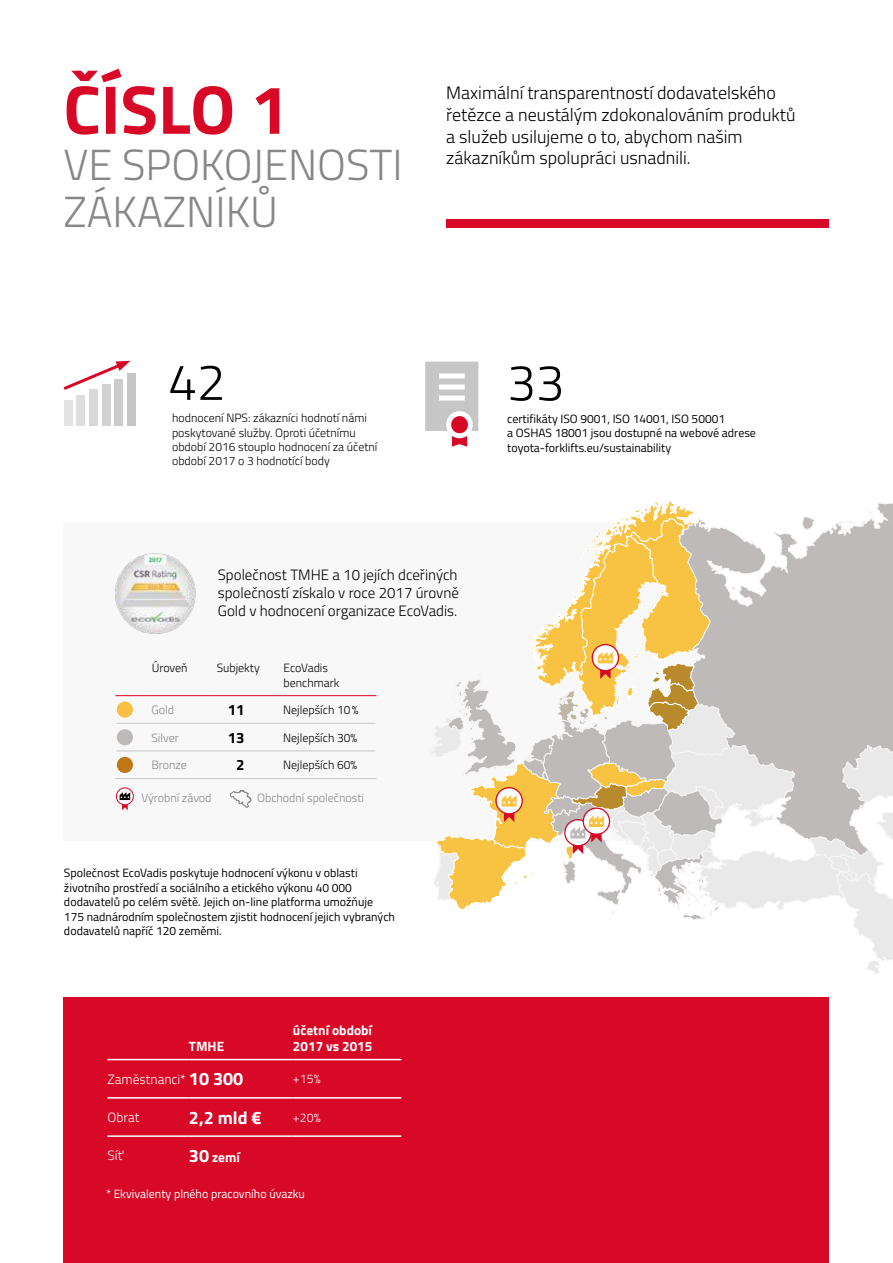
<style>
.page{position:relative;width:893px;height:1263px;background:#fff}
.page>*{position:absolute;margin:0;border:0;box-sizing:border-box;transform-origin:0 0}
.t1{font:700 69px "Titillium";color:#d70926}
.t2{font:300 51px "Titillium";color:#000}
.t3{font:300 43.5px/46.5px "Titillium";color:#878787}
.t4{font:300 18px/21.6px "Titillium";color:#000}
.t5{font:700 18px "Titillium";color:#fff}
.t6{font:300 15px/18px "Titillium";color:#000;text-align:justify}
.t7{font:700 15px "Titillium";color:#000}
.t8{font:700 13.5px/16.2px "Titillium";color:#fff}
.t9{font:300 13.5px "Titillium";color:#fff}
.t10{font:300 12.3px "Titillium";color:#fff}
.t11{font:12px/14.4px "Titillium";color:#000}
.t12{font:300 12px/14.4px "Titillium";color:#000}
.t13{font:300 12px "Titillium";color:#878787}
.t14{font:12px "Titillium";color:#fff}
.s1{font-weight:700;font-size:18px}
.s2{font-size:18px}
</style>
<div class="page">
<svg style="left:115px;top:696px;width:262px;height:115px"></svg>
<img style="left:115px;top:553px;width:81px;height:82px">
<div style="left:63px;top:997px;width:766px;height:266px;background:#d70926"></div>
<svg style="left:425px;top:362px;width:53px;height:85px"></svg>
<svg style="left:430px;top:501px;width:463px;height:473px"></svg>
<div style="left:446px;top:219px;width:383px;height:9px;background:#d70926"></div>
<hr style="left:107px;top:1135px;width:81px;height:2px;background:#fff">
<hr style="left:188px;top:1135px;width:104px;height:2px;background:#fff">
<hr style="left:292px;top:1135px;width:109px;height:2px;background:#fff">
<hr style="left:107px;top:1059px;width:81px;height:1px;background:#fff">
<hr style="left:188px;top:1059px;width:104px;height:1px;background:#fff">
<hr style="left:292px;top:1059px;width:109px;height:1px;background:#fff">
<hr style="left:107px;top:1097px;width:81px;height:1px;background:#fff">
<hr style="left:188px;top:1097px;width:104px;height:1px;background:#fff">
<hr style="left:292px;top:1097px;width:109px;height:1px;background:#fff">
<div style="left:64px;top:400px;width:9px;height:26px;background:#e3e3e3"></div>
<div style="left:76px;top:395px;width:9px;height:31px;background:#dedede"></div>
<div style="left:89px;top:390px;width:9px;height:36px;background:#d8d8d8"></div>
<div style="left:102px;top:384px;width:9px;height:42px;background:#d2d2d2"></div>
<div style="left:114px;top:379px;width:9px;height:47px;background:#ccc"></div>
<div style="left:127px;top:373px;width:9px;height:53px;background:#c6c6c6"></div>
<svg style="left:63px;top:361px;width:67px;height:29px"></svg>
<hr style="left:115px;top:695px;width:36px;height:1px;background:#d70926">
<hr style="left:151px;top:695px;width:65px;height:1px;background:#d70926">
<hr style="left:216px;top:695px;width:67px;height:1px;background:#d70926">
<hr style="left:283px;top:695px;width:94px;height:1px;background:#d70926">
<hr style="left:116px;top:723px;width:35px;height:1px;background:#c6c6c6">
<hr style="left:151px;top:723px;width:65px;height:1px;background:#c6c6c6">
<hr style="left:216px;top:723px;width:67px;height:1px;background:#c6c6c6">
<hr style="left:283px;top:723px;width:92px;height:1px;background:#c6c6c6">
<hr style="left:116px;top:750px;width:35px;height:1px;background:#c6c6c6">
<hr style="left:151px;top:750px;width:65px;height:1px;background:#c6c6c6">
<hr style="left:216px;top:750px;width:67px;height:1px;background:#c6c6c6">
<hr style="left:283px;top:750px;width:92px;height:1px;background:#c6c6c6">
<hr style="left:115px;top:778px;width:36px;height:1px;background:#c6c6c6">
<hr style="left:151px;top:778px;width:65px;height:1px;background:#c6c6c6">
<hr style="left:216px;top:778px;width:67px;height:1px;background:#c6c6c6">
<hr style="left:283px;top:778px;width:94px;height:1px;background:#c6c6c6">
<div style="left:117px;top:701px;width:16px;height:17px;background:#f7c044;border-radius:50%"></div>
<div style="left:117px;top:729px;width:16px;height:16px;background:#bdb9b9;border-radius:50%"></div>
<div style="left:117px;top:757px;width:16px;height:16px;background:#c07716;border-radius:50%"></div>
<svg style="left:116px;top:788px;width:17px;height:17px"></svg>
<div style="left:116px;top:787px;width:18px;height:18px;border:1px solid #d70926;border-radius:50%"></div>
<svg style="left:120px;top:792px;width:10px;height:18px"></svg>
<svg style="left:230px;top:790px;width:22px;height:18px"></svg>
<h1 class="t1" style="left:63px;top:57px;width:227px">ČÍSLO 1</h1>
<h3 class="t3" style="left:63px;top:140px;width:341px">VE SPOKOJENOSTI<br>ZÁKAZNÍKŮ</h3>
<h3 class="t4" style="left:446px;top:81px;width:351px">Maximální transparentností dodavatelského řetězce a neustálým zdokonalováním produktů a služeb usilujeme o to, abychom našim zákazníkům spolupráci usnadnili.</h3>
<h2 class="t2" style="left:168px;top:345px;width:59px">42</h2>
<h2 class="t2" style="left:507px;top:346px;width:59px">33</h2>
<p class="t11" style="left:507px;top:411px;width:250px">certifikáty ISO 9001, ISO 14001, ISO 50001<br>a OSHAS 18001 jsou dostupné na webové adrese toyota-forklifts.eu/sustainability</p>
<p class="t12" style="left:172px;top:410px;width:207px">hodnocení NPS: zákazníci hodnotí námi poskytované služby. Oproti účetnímu období 2016 stouplo hodnocení za účetní období 2017 o 3 hodnotící body</p>
<p class="t6" style="left:218px;top:565px;width:243px">Společnost TMHE a 10 jejích dceřiných společností získalo v roce 2017 úrovně Gold v hodnocení organizace EcoVadis.</p>
<p class="t12" style="left:152px;top:660px;width:37px">Úroveň</p>
<p class="t12" style="left:217px;top:660px;width:45px">Subjekty</p>
<p class="t12" style="left:284px;top:660px;width:58px">EcoVadis benchmark</p>
<p class="t13" style="left:151px;top:701px;width:24px">Gold</p>
<p class="t7" style="left:228px;top:698px;width:18px">11</p>
<p class="t12" style="left:283px;top:702px;width:77px">Nejlepších 10%</p>
<p class="t13" style="left:151px;top:729px;width:29px">Silver</p>
<p class="t7" style="left:228px;top:726px;width:18px">13</p>
<p class="t12" style="left:283px;top:730px;width:76px">Nejlepších 30%</p>
<p class="t13" style="left:151px;top:756px;width:37px">Bronze</p>
<p class="t7" style="left:236px;top:754px;width:10px">2</p>
<p class="t12" style="left:283px;top:757px;width:76px">Nejlepších 60%</p>
<p class="t13" style="left:141px;top:789px;width:72px">Výrobní závod</p>
<p class="t13" style="left:257px;top:789px;width:108px">Obchodní společnosti</p>
<p class="t11" style="left:64px;top:865px;width:332px">Společnost EcoVadis poskytuje hodnocení výkonu v oblasti životního prostředí a sociálního a etického výkonu 40 000 dodavatelů po celém světě. Jejich on-line platforma umožňuje 175 nadnárodním společnostem zjistit hodnocení jejich vybraných dodavatelů napříč 120 zeměmi.</p>
<p class="t8" style="left:189px;top:1037px;width:37px">TMHE</p>
<p class="t8" style="left:293px;top:1021px;width:81px">účetní období<br>2017 vs 2015</p>
<p class="t9" style="left:107px;top:1069px;width:137px">Zaměstnanci* <span class="s1">10 300</span></p>
<p class="t10" style="left:293px;top:1070px;width:29px">+15%</p>
<p class="t9" style="left:107px;top:1107px;width:33px">Obrat</p>
<h3 class="t5" style="left:189px;top:1104px;width:74px">2,2 mld €</h3>
<p class="t10" style="left:293px;top:1108px;width:29px">+20%</p>
<p class="t9" style="left:107px;top:1146px;width:17px">Síť</p>
<p class="t8" style="left:189px;top:1148px;width:52px"><span class="s2">30</span> zemí</p>
<p class="t14" style="left:106px;top:1185px;width:200px">* Ekvivalenty plného pracovního úvazku</p>
</div>
